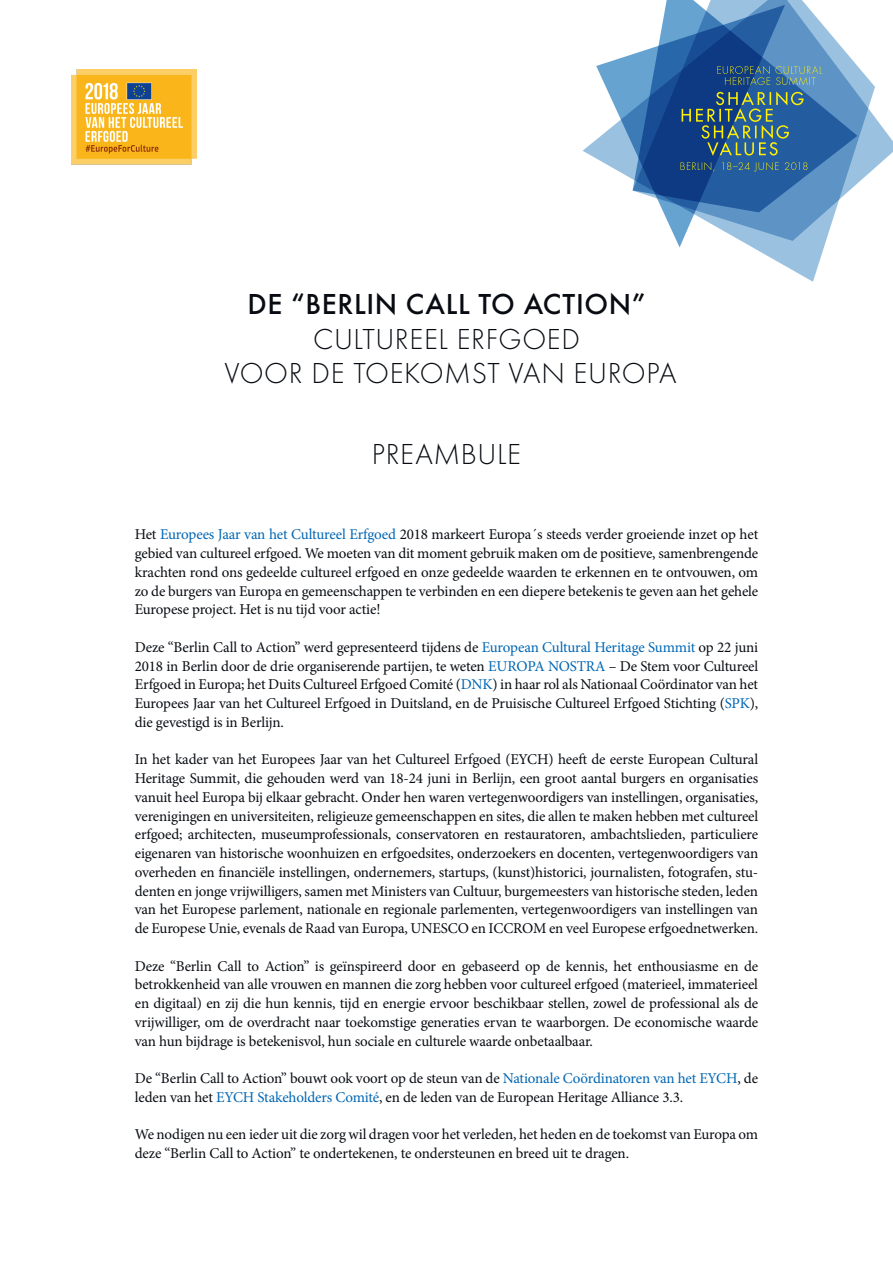
<style>
.page{position:relative;width:893px;height:1263px;background:#fff}
.page>*{position:absolute;margin:0;border:0;box-sizing:border-box;transform-origin:0 0}
.t1{font:300 30px/34.5px "Futura";letter-spacing:.02em;color:#080c12;text-align:center}
.t2{font:500 30px "Futura";letter-spacing:.02em;color:#080c12}
.t3{font:15px/18.8px "Minion Pro";letter-spacing:-.01em;color:#080c12;text-align:justify}
.s1{color:#0166b3}
</style>
<div class="page">
<svg style="left:583px;top:140px;width:243px;height:142px"></svg>
<svg style="left:665px;top:0;width:228px;height:241px"></svg>
<svg style="left:596px;top:5px;width:189px;height:242px"></svg>
<svg style="left:681px;top:162px;width:126px;height:10px"></svg>
<svg style="left:717px;top:66px;width:105px;height:19px;background:#48748f"></svg>
<svg style="left:682px;top:91px;width:121px;height:65px;background:#3d667c"></svg>
<img style="left:71px;top:69px;width:125px;height:95px">
<h1 class="t2" style="left:247px;top:282px;width:400px">DE “BERLIN CALL TO ACTION”</h1>
<h1 class="t1" style="left:224px;top:321px;width:454px">CULTUREEL ERFGOED<br>VOOR DE TOEKOMST VAN EUROPA</h1>
<h1 class="t1" style="left:372px;top:436px;width:151px">PREAMBULE</h1>
<p class="t3" style="left:135px;top:525px;width:625px">Het <span class="s1">Europees Jaar van het Cultureel Erfgoed</span> 2018 markeert Europa´s steeds verder groeiende inzet op het gebied van cultureel erfgoed. We moeten van dit moment gebruik maken om de positieve, samenbrengende krachten rond ons gedeelde cultureel erfgoed en onze gedeelde waarden te erkennen en te ontvouwen, om zo de burgers van Europa en gemeenschappen te verbinden en een diepere betekenis te geven aan het gehele Europese project. Het is nu tijd voor actie!</p>
<p class="t3" style="left:135px;top:638px;width:625px">Deze “Berlin Call to Action” werd gepresenteerd tijdens de <span class="s1">European Cultural Heritage Summit</span> op 22 juni 2018 in Berlin door de drie organiserende partijen, te weten <span class="s1">EUROPA NOSTRA</span> – De Stem voor Cultureel Erfgoed in Europa; het Duits Cultureel Erfgoed Comité (<span class="s1">DNK</span>) in haar rol als Nationaal Coördinator van het Europees Jaar van het Cultureel Erfgoed in Duitsland, en de Pruisische Cultureel Erfgoed Stichting (<span class="s1">SPK</span>), die gevestigd is in Berlijn.</p>
<p class="t3" style="left:135px;top:750px;width:625px">In het kader van het Europees Jaar van het Cultureel Erfgoed (EYCH) heeft de eerste European Cultural Heritage Summit, die gehouden werd van 18-24 juni in Berlijn, een groot aantal burgers en organisaties vanuit heel Europa bij elkaar gebracht. Onder hen waren vertegenwoordigers van instellingen, organisaties, verenigingen en universiteiten, religieuze gemeenschappen en sites, die allen te maken hebben met cultureel erfgoed; architecten, museumprofessionals, conservatoren en restauratoren, ambachtslieden, particuliere eigenaren van historische woonhuizen en erfgoedsites, onderzoekers en docenten, vertegenwoordigers van overheden en financiële instellingen, ondernemers, startups, (kunst)historici, journalisten, fotografen, stu&shy;denten en jonge vrijwilligers, samen met Ministers van Cultuur, burgemeesters van historische steden, leden van het Europese parlement, nationale en regionale parlementen, vertegenwoordigers van instellingen van de Europese Unie, evenals de Raad van Europa, UNESCO en ICCROM en veel Europese erfgoednetwerken.</p>
<p class="t3" style="left:135px;top:956px;width:625px">Deze “Berlin Call to Action” is geïnspireerd door en gebaseerd op de kennis, het enthousiasme en de betrokkenheid van alle vrouwen en mannen die zorg hebben voor cultureel erfgoed (materieel, immaterieel en digitaal) en zij die hun kennis, tijd en energie ervoor beschikbaar stellen, zowel de professional als de vrijwilliger, om de overdracht naar toekomstige generaties ervan te waarborgen. De economische waarde van hun bijdrage is betekenisvol, hun sociale en culturele waarde onbetaalbaar.</p>
<p class="t3" style="left:135px;top:1069px;width:625px">De “Berlin Call to Action” bouwt ook voort op de steun van de <span class="s1">Nationale Coördinatoren van het EYCH</span>, de leden van het <span class="s1">EYCH Stakeholders Comité</span>, en de leden van de European Heritage Alliance 3.3.</p>
<p class="t3" style="left:135px;top:1125px;width:625px">We nodigen nu een ieder uit die zorg wil dragen voor het verleden, het heden en de toekomst van Europa om deze “Berlin Call to Action” te ondertekenen, te ondersteunen en breed uit te dragen.</p>
</div>
